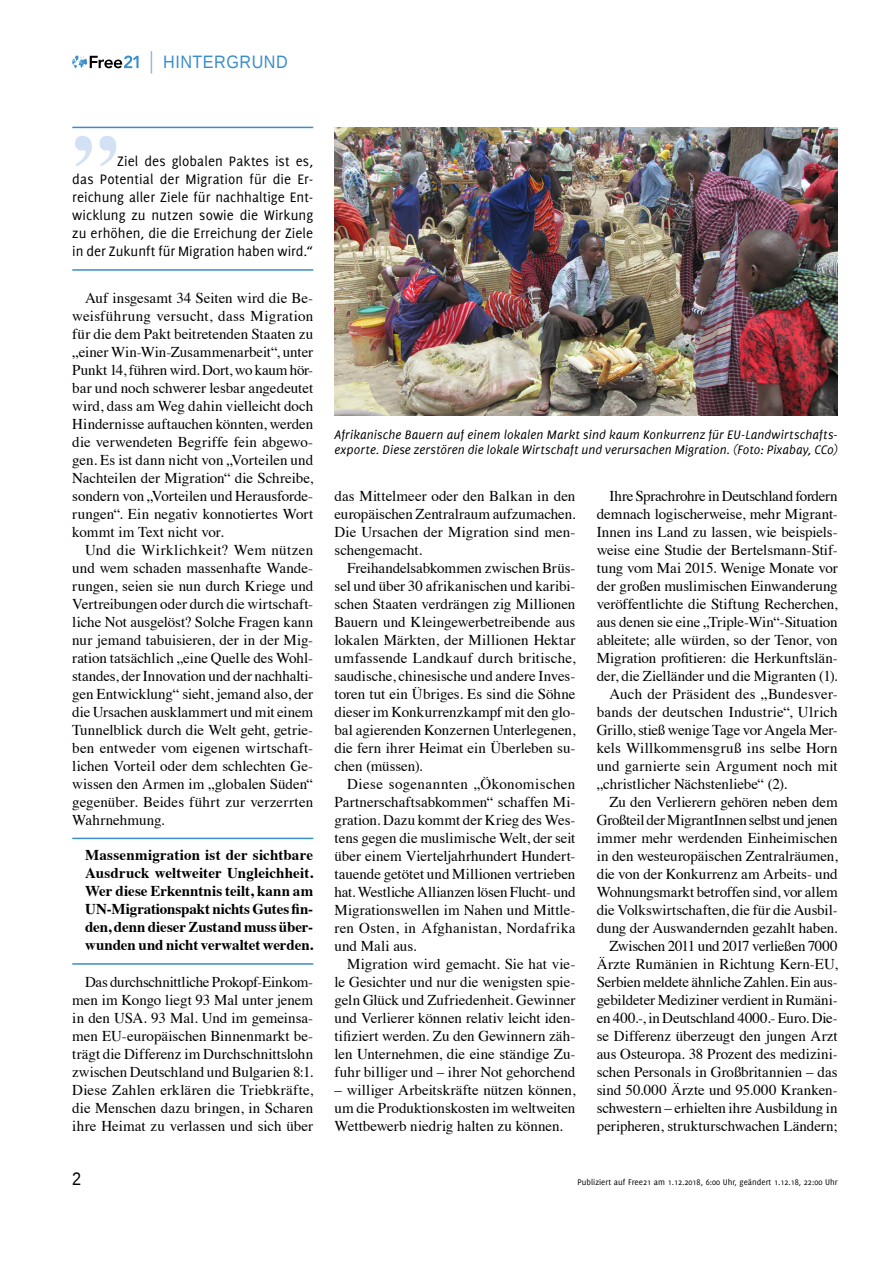
<style>
.page{position:relative;width:893px;height:1263px;background:#fff}
.page>*{position:absolute;margin:0;border:0;box-sizing:border-box;transform-origin:0 0}
.t1{font:700 91.5px "Times";color:#d2e1f3}
.t2{font:18px "Liberation Sans";letter-spacing:.03em;color:#3a8ecb;scale:.9 1}
.t3{font:18px "Liberation Sans";color:#000;scale:.9 1}
.t4{font:15px/18px "Times";letter-spacing:-.005em;color:#000;text-align:justify}
.t5{font:15px/18px "Delicious";color:#000;text-align:justify}
.t6{font:700 15px/18px "Times";letter-spacing:-.005em;color:#000;text-align:justify}
.t7{font:15px "Times";letter-spacing:-.025em;color:#000}
.t8{font:15px "Times";letter-spacing:.015em;color:#000}
.t9{font:italic 13.5px/15px "Delicious";letter-spacing:.01em;color:#000}
.t10{font:9px "Delicious";color:#000}
</style>
<div class="page">
<svg style="left:72px;top:55px;width:67px;height:13px"></svg>
<svg style="left:151px;top:51px;width:1px;height:23px"></svg>
<hr style="left:72px;top:127px;width:241px;height:1px;background:#3a8ecb">
<hr style="left:72px;top:269px;width:241px;height:2px;background:#3a8ecb">
<hr style="left:72px;top:838px;width:241px;height:1px;background:#3a8ecb">
<hr style="left:72px;top:963px;width:241px;height:2px;background:#3a8ecb">
<img style="left:334px;top:128px;width:504px;height:288px">
<p class="t2" style="left:163px;top:52px;width:140px">HINTERGRUND</p>
<h1 class="t1" style="left:72px;top:31px;width:47px">„</h1>
<p class="t5" style="left:72px;top:152px;width:242px;text-indent:45px">Ziel des globalen Paktes ist es, das Potential der Migration für die Er&shy;reichung aller Ziele für nachhaltige Ent&shy;wicklung zu nutzen sowie die Wirkung zu erhöhen, die die Erreichung der Ziele in der Zukunft für Migration haben wird.“</p>
<p class="t4" style="left:72px;top:288px;width:242px;text-indent:13px">Auf insgesamt 34 Seiten wird die Be&shy;weisführung versucht, dass Migration für die dem Pakt beitretenden Staaten zu „einer Win-Win-Zusammenarbeit“, unter Punkt 14, führen wird. Dort, wo kaum hör&shy;bar und noch schwerer lesbar angedeutet wird, dass am Weg dahin vielleicht doch Hindernisse auftauchen könnten, werden die verwendeten Begriffe fein abgewo&shy;gen. Es ist dann nicht von „Vorteilen und Nachteilen der Migration“ die Schreibe, sondern von „Vorteilen und Herausforde&shy;rungen“. Ein negativ konnotiertes Wort kommt im Text nicht vor.</p>
<p class="t4" style="left:72px;top:540px;width:242px;text-indent:13px">Und die Wirklichkeit? Wem nützen und wem schaden massenhafte Wande&shy;rungen, seien sie nun durch Kriege und Vertreibungen oder durch die wirtschaft&shy;liche Not ausgelöst? Solche Fragen kann nur jemand tabuisieren, der in der Mig&shy;ration tatsächlich „eine Quelle des Wohl&shy;standes, der Innovation und der nachhalti&shy;gen Entwicklung“ sieht, jemand also, der die Ursachen ausklammert und mit einem Tunnelblick durch die Welt geht, getrie&shy;ben entweder vom eigenen wirtschaft&shy;lichen Vorteil oder dem schlechten Ge&shy;wissen den Armen im „globalen Süden“ gegenüber. Beides führt zur verzerrten Wahrnehmung.</p>
<p class="t6" style="left:85px;top:845px;width:230px">Massenmigration ist der sichtbare Ausdruck weltweiter Ungleichheit.<br>Wer diese Erkenntnis teilt, kann am UN-Migrationspakt nichts Gutes fin&shy;den, denn dieser Zustand muss über&shy;wunden und nicht verwaltet werden.</p>
<p class="t4" style="left:72px;top:972px;width:242px;text-indent:13px">Das durchschnittliche Prokopf-Einkom&shy;men im Kongo liegt 93 Mal unter jenem in den USA. 93 Mal. Und im gemeinsa&shy;men EU-europäischen Binnenmarkt be&shy;trägt die Differenz im Durchschnittslohn zwischen Deutschland und Bulgarien 8:1.<br>Diese Zahlen erklären die Triebkräfte, die Menschen dazu bringen, in Scharen ihre Heimat zu verlassen und sich über</p>
<p class="t9" style="left:334px;top:427px;width:505px">Afrikanische Bauern auf einem lokalen Markt sind kaum Konkurrenz für EU-Landwirtschafts&shy;exporte. Diese zerstören die lokale Wirtschaft und verursachen Migration. (Foto: Pixabay, CC0)</p>
<p class="t4" style="left:334px;top:486px;width:242px">das Mittelmeer oder den Balkan in den europäischen Zentralraum aufzumachen.<br>Die Ursachen der Migration sind men&shy;schengemacht.</p>
<p class="t4" style="left:334px;top:558px;width:242px;text-indent:13px">Freihandelsabkommen zwischen Brüs&shy;sel und über 30 afrikanischen und karibi&shy;schen Staaten verdrängen zig Millionen Bauern und Kleingewerbetreibende aus lokalen Märkten, der Millionen Hektar umfassende Landkauf durch britische, saudische, chinesische und andere Inves&shy;toren tut ein Übriges. Es sind die Söhne dieser im Konkurrenzkampf mit den glo&shy;bal agierenden Konzernen Unterlegenen, die fern ihrer Heimat ein Überleben su&shy;chen (müssen).</p>
<p class="t4" style="left:334px;top:774px;width:242px;text-indent:13px">Diese sogenannten „Ökonomischen Partnerschaftsabkommen“ schaffen Mi&shy;gration. Dazu kommt der Krieg des Wes&shy;tens gegen die muslimische Welt, der seit über einem Vierteljahrhundert Hundert&shy;tauende getötet und Millionen vertrieben hat. Westliche Allianzen lösen Flucht- und Migrationswellen im Nahen und Mittle&shy;ren Osten, in Afghanistan, Nordafrika und Mali aus.</p>
<p class="t4" style="left:334px;top:954px;width:242px;text-indent:13px">Migration wird gemacht. Sie hat vie&shy;le Gesichter und nur die wenigsten spie&shy;geln Glück und Zufriedenheit. Gewinner und Verlierer können relativ leicht iden&shy;tifiziert werden. Zu den Gewinnern zäh&shy;len Unternehmen, die eine ständige Zu&shy;fuhr billiger und – ihrer Not gehorchend</p>
<p class="t4" style="left:334px;top:1080px;width:242px">– williger Arbeitskräfte nützen können, um die Produktionskosten im weltweiten Wettbewerb niedrig halten zu können.</p>
<p class="t4" style="left:609px;top:486px;width:230px">Ihre Sprachrohre in Deutschland fordern</p>
<p class="t4" style="left:597px;top:504px;width:241px">demnach logischerweise, mehr Migrant-</p>
<p class="t4" style="left:597px;top:522px;width:242px">Innen ins Land zu lassen, wie beispiels-</p>
<p class="t4" style="left:597px;top:540px;width:242px">weise eine Studie der Bertelsmann-Stif-</p>
<p class="t4" style="left:597px;top:558px;width:242px">tung vom Mai 2015. Wenige Monate vor</p>
<p class="t4" style="left:597px;top:576px;width:242px">der großen muslimischen Einwanderung</p>
<p class="t4" style="left:597px;top:594px;width:242px">veröffentlichte die Stiftung Recherchen,</p>
<p class="t4" style="left:597px;top:612px;width:242px">aus denen sie eine „Triple-Win“-Situation</p>
<p class="t4" style="left:597px;top:630px;width:242px">ableitete; alle würden, so der Tenor, von</p>
<p class="t4" style="left:597px;top:648px;width:242px">Migration profitieren: die Herkunftslän-</p>
<p class="t4" style="left:597px;top:666px;width:242px">der, die Zielländer und die Migranten (1).</p>
<p class="t8" style="left:609px;top:680px;width:230px">Auch der Präsident des „Bundesver-</p>
<p class="t4" style="left:597px;top:702px;width:242px">bands der deutschen Industrie“, Ulrich</p>
<p class="t4" style="left:597px;top:720px;width:242px">Grillo, stieß wenige Tage vor Angela Mer-</p>
<p class="t4" style="left:597px;top:738px;width:242px">kels Willkommensgruß ins selbe Horn</p>
<p class="t4" style="left:597px;top:756px;width:242px">und garnierte sein Argument noch mit</p>
<p class="t4" style="left:597px;top:774px;width:192px">„christlicher Nächstenliebe“ (2).</p>
<p class="t4" style="left:609px;top:792px;width:230px">Zu den Verlierern gehören neben dem</p>
<p class="t7" style="left:597px;top:806px;width:242px">Großteil der MigrantInnen selbst und jenen</p>
<p class="t4" style="left:597px;top:828px;width:242px">immer mehr werdenden Einheimischen</p>
<p class="t4" style="left:597px;top:846px;width:242px">in den westeuropäischen Zentralräumen,</p>
<p class="t4" style="left:597px;top:864px;width:242px">die von der Konkurrenz am Arbeits- und</p>
<p class="t4" style="left:597px;top:882px;width:242px">Wohnungsmarkt betroffen sind, vor allem</p>
<p class="t4" style="left:597px;top:900px;width:242px">die Volkswirtschaften, die für die Ausbil-</p>
<p class="t4" style="left:597px;top:918px;width:242px">dung der Auswandernden gezahlt haben.</p>
<p class="t4" style="left:609px;top:936px;width:230px">Zwischen 2011 und 2017 verließen 7000</p>
<p class="t4" style="left:597px;top:954px;width:242px">Ärzte Rumänien in Richtung Kern-EU,</p>
<p class="t4" style="left:597px;top:972px;width:242px">Serbien meldete ähnliche Zahlen. Ein aus-</p>
<p class="t4" style="left:597px;top:990px;width:242px">gebildeter Mediziner verdient in Rumäni-</p>
<p class="t4" style="left:597px;top:1008px;width:242px">en 400.-, in Deutschland 4000.- Euro. Die-</p>
<p class="t4" style="left:597px;top:1026px;width:242px">se Differenz überzeugt den jungen Arzt</p>
<p class="t4" style="left:597px;top:1044px;width:242px">aus Osteuropa. 38 Prozent des medizini-</p>
<p class="t4" style="left:597px;top:1062px;width:242px">schen Personals in Großbritannien – das</p>
<p class="t4" style="left:597px;top:1080px;width:242px">sind 50.000 Ärzte und 95.000 Kranken-</p>
<p class="t4" style="left:597px;top:1098px;width:242px">schwestern – erhielten ihre Ausbildung in</p>
<p class="t4" style="left:597px;top:1116px;width:242px">peripheren, strukturschwachen Ländern;</p>
<p class="t3" style="left:72px;top:1169px;width:12px">2</p>
<p class="t10" style="left:577px;top:1177px;width:262px">Publiziert auf Free21 am 1.12.2018, 6:00 Uhr, geändert 1.12.18, 22:00 Uhr</p>
</div>
